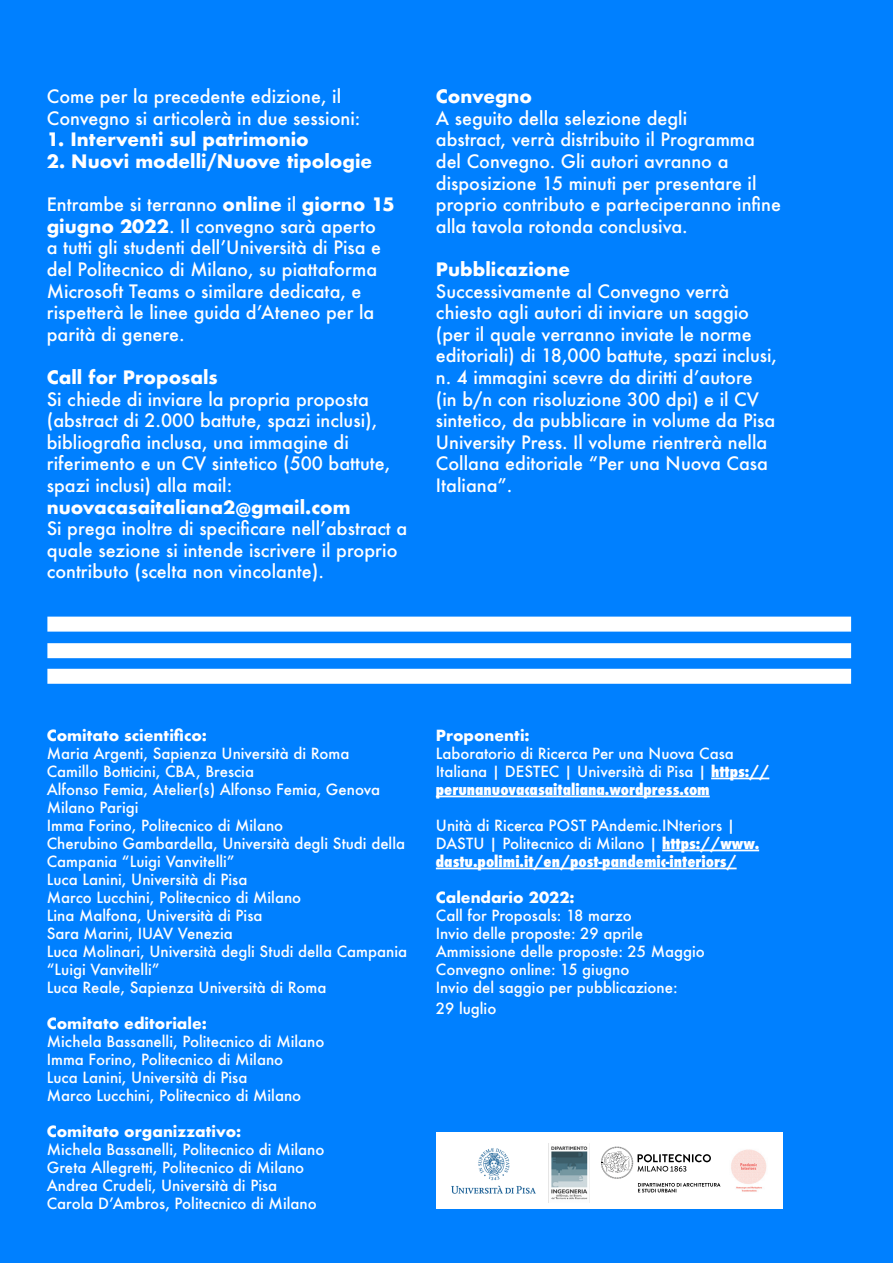
<style>
.page{position:relative;width:893px;height:1263px;background:#0080ff}
.page>*{position:absolute;margin:0;border:0;box-sizing:border-box;transform-origin:0 0}
.t1{font:500 18px/21.6px "Futura";color:#fff}
.t2{font:700 18px "Futura";color:#fff}
.t3{font:500 15px/18px "Futura";color:#fff}
.t4{font:700 15px "Futura";color:#fff}
.s1{font-weight:700}
.s2{font-weight:800;font-stretch:condensed}
</style>
<div class="page">
<div style="left:436px;top:1132px;width:346px;height:77px;background:#fff"></div>
<div style="left:47px;top:617px;width:804px;height:15px;background:#fff"></div>
<div style="left:47px;top:643px;width:804px;height:15px;background:#fff"></div>
<div style="left:47px;top:669px;width:804px;height:15px;background:#fff"></div>
<hr style="left:711px;top:777px;width:58px;height:2px;background:#fff">
<hr style="left:436px;top:795px;width:274px;height:2px;background:#fff">
<hr style="left:662px;top:849px;width:97px;height:2px;background:#fff">
<hr style="left:436px;top:867px;width:301px;height:2px;background:#fff">
<svg style="left:601px;top:1146px;width:119px;height:46px"></svg>
<img style="left:551px;top:1143px;width:39px;height:59px">
<img style="left:451px;top:1148px;width:85px;height:46px">
<img style="left:731px;top:1149px;width:36px;height:43px">
<p class="t1" style="left:47px;top:85px;width:315px">Come per la precedente edizione, il<br>Convegno si articolerà in due sessioni:</p>
<p class="t2" style="left:47px;top:127px;width:264px">1. Interventi sul patrimonio</p>
<p class="t2" style="left:47px;top:148px;width:327px">2. Nuovi modelli/Nuove tipologie</p>
<p class="t1" style="left:47px;top:193px;width:350px">Entrambe si terranno <span class="s1">online</span> il <span class="s1">giorno 15 giugno 2022</span>. Il convegno sarà aperto<br>a tutti gli studenti dell’Università di Pisa e del Politecnico di Milano, su piattaforma Microsoft Teams o similare dedicata, e rispetterà le linee guida d’Ateneo per la parità di genere.</p>
<p class="t2" style="left:47px;top:364px;width:172px">Call for Proposals</p>
<p class="t1" style="left:47px;top:388px;width:345px">Si chiede di inviare la propria proposta (abstract di 2.000 battute, spazi inclusi), bibliografia inclusa, una immagine di riferimento e un CV sintetico (500 battute, spazi inclusi) alla mail:</p>
<p class="t2" style="left:47px;top:494px;width:305px">nuovacasaitaliana2@gmail.com</p>
<p class="t1" style="left:47px;top:517px;width:362px">Si prega inoltre di specificare nell’abstract a quale sezione si intende iscrivere il proprio contributo (scelta non vincolante).</p>
<p class="t2" style="left:436px;top:83px;width:98px">Convegno</p>
<p class="t1" style="left:436px;top:107px;width:347px">A seguito della selezione degli<br>abstract, verrà distribuito il Programma del Convegno. Gli autori avranno a disposizione 15 minuti per presentare il proprio contributo e parteciperanno infine alla tavola rotonda conclusiva.</p>
<p class="t2" style="left:436px;top:256px;width:136px">Pubblicazione</p>
<p class="t1" style="left:436px;top:280px;width:343px">Successivamente al Convegno verrà chiesto agli autori di inviare un saggio (per il quale verranno inviate le norme editoriali) di 18,000 battute, spazi inclusi, n. 4 immagini scevre da diritti d’autore (in b/n con risoluzione 300 dpi) e il CV sintetico, da pubblicare in volume da Pisa University Press. Il volume rientrerà nella Collana editoriale “Per una Nuova Casa Italiana”.</p>
<p class="t4" style="left:47px;top:724px;width:162px">Comitato scientifico:</p>
<p class="t3" style="left:47px;top:744px;width:304px">Maria Argenti, Sapienza Università di Roma</p>
<p class="t3" style="left:47px;top:762px;width:209px">Camillo Botticini, CBA, Brescia</p>
<p class="t3" style="left:47px;top:780px;width:335px">Alfonso Femia, Atelier(s) Alfonso Femia, Genova<br>Milano Parigi</p>
<p class="t3" style="left:47px;top:816px;width:238px">Imma Forino, Politecnico di Milano</p>
<p class="t3" style="left:47px;top:834px;width:360px">Cherubino Gambardella, Università degli Studi della<br>Campania “Luigi Vanvitelli”</p>
<p class="t3" style="left:47px;top:870px;width:202px">Luca Lanini, Università di Pisa</p>
<p class="t3" style="left:47px;top:888px;width:256px">Marco Lucchini, Politecnico di Milano</p>
<p class="t3" style="left:47px;top:906px;width:217px">Lina Malfona, Università di Pisa</p>
<p class="t3" style="left:47px;top:924px;width:188px">Sara Marini, IUAV Venezia</p>
<p class="t3" style="left:47px;top:942px;width:362px">Luca Molinari, Università degli Studi della Campania “Luigi Vanvitelli”</p>
<p class="t3" style="left:47px;top:978px;width:281px">Luca Reale, Sapienza Università di Roma</p>
<p class="t4" style="left:47px;top:1012px;width:162px">Comitato editoriale:</p>
<p class="t3" style="left:47px;top:1032px;width:279px">Michela Bassanelli, Politecnico di Milano</p>
<p class="t3" style="left:47px;top:1050px;width:238px">Imma Forino, Politecnico di Milano</p>
<p class="t3" style="left:47px;top:1068px;width:202px">Luca Lanini, Università di Pisa</p>
<p class="t3" style="left:47px;top:1086px;width:256px">Marco Lucchini, Politecnico di Milano</p>
<p class="t4" style="left:47px;top:1120px;width:196px">Comitato organizzativo:</p>
<p class="t3" style="left:47px;top:1140px;width:279px">Michela Bassanelli, Politecnico di Milano</p>
<p class="t3" style="left:47px;top:1158px;width:259px">Greta Allegretti, Politecnico di Milano</p>
<p class="t3" style="left:47px;top:1176px;width:232px">Andrea Crudeli, Università di Pisa</p>
<p class="t3" style="left:47px;top:1194px;width:271px">Carola D’Ambros, Politecnico di Milano</p>
<p class="t4" style="left:436px;top:724px;width:95px">Proponenti:</p>
<p class="t3" style="left:436px;top:744px;width:335px">Laboratorio di Ricerca Per una Nuova Casa<br>Italiana | DESTEC | Università di Pisa | <span class="s2">https:// perunanuovacasaitaliana.wordpress.com</span></p>
<p class="t3" style="left:436px;top:816px;width:325px">Unità di Ricerca POST PAndemic.INteriors |<br>DASTU | Politecnico di Milano | <span class="s2">https://www. dastu.polimi.it/en/post-pandemic-interiors/</span></p>
<p class="t4" style="left:436px;top:886px;width:140px">Calendario 2022:</p>
<p class="t3" style="left:436px;top:906px;width:198px">Call for Proposals: 18 marzo</p>
<p class="t3" style="left:436px;top:924px;width:209px">Invio delle proposte: 29 aprile</p>
<p class="t3" style="left:436px;top:942px;width:271px">Ammissione delle proposte: 25 Maggio</p>
<p class="t3" style="left:436px;top:960px;width:195px">Convegno online: 15 giugno</p>
<p class="t3" style="left:436px;top:978px;width:243px">Invio del saggio per pubblicazione:</p>
<p class="t3" style="left:436px;top:999px;width:62px">29 luglio</p>
</div>
